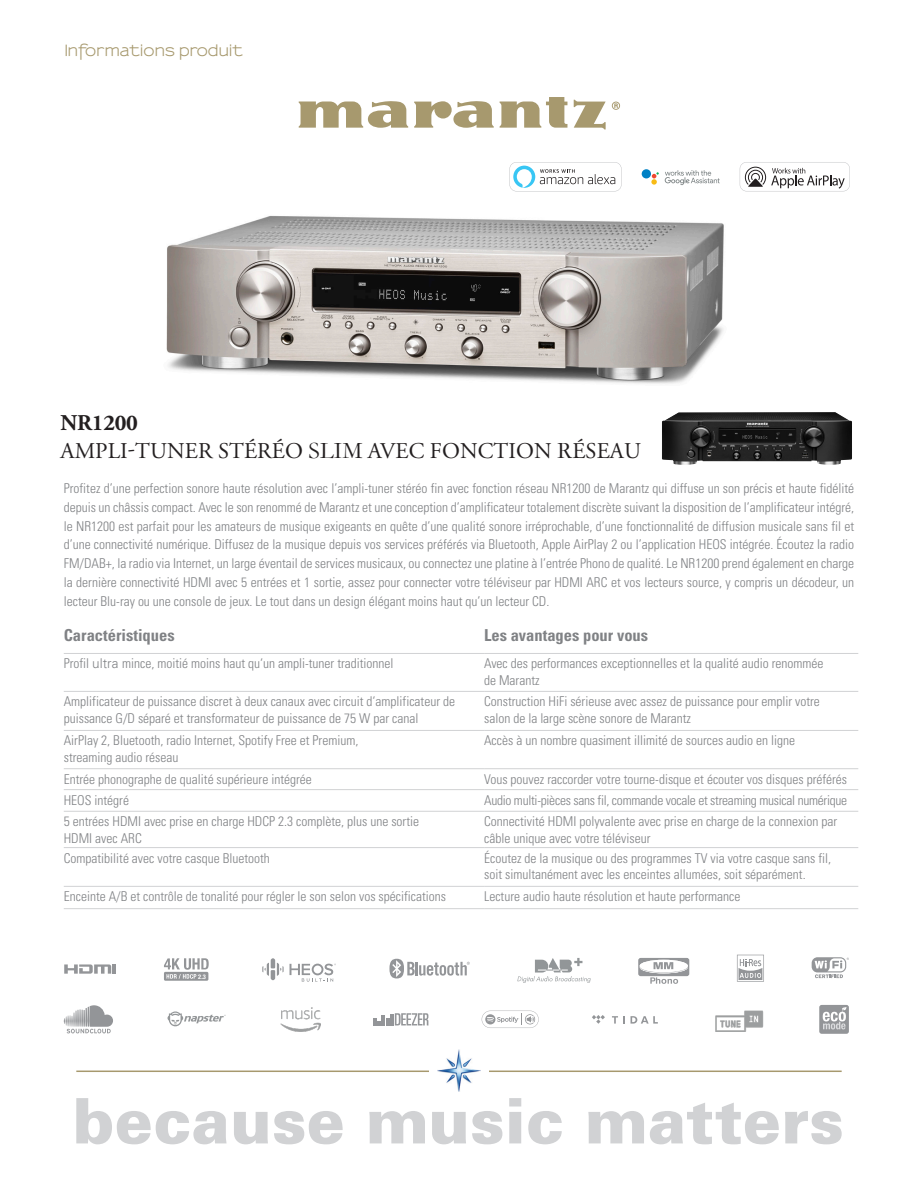
<style>
.page{position:relative;width:918px;height:1188px;background:#fff}
.page>*{position:absolute;margin:0;border:0;box-sizing:border-box;transform-origin:0 0}
.t1{font:22.5px/28.5px "Adobe Garamond Pro";letter-spacing:.005em;color:#231f20}
.t2{font:700 condensed 16.5px "Univers";color:#808285}
.t3{font:700 15px "Sansumi";letter-spacing:-.01em;color:#a7996e}
.t4{font:300 condensed 13.5px/16.5px "Univers";color:#808285}
.t5{font:300 condensed 13.5px "Univers";letter-spacing:-.02em;color:#808285}
.t6{font:700 condensed 6.3px "Helvetica Neue";color:#fff}
.s1{font-weight:700}
.s2{font-family:"Garamond";font-size:24px}
.s3{font-stretch:normal}
</style>
<div class="page">
<hr style="left:76px;top:1071px;width:766px;height:1px;background:#a7996e">
<div style="left:429px;top:1043px;width:60px;height:55px;background:#fff"></div>
<img style="left:438px;top:1049px;width:42px;height:43px">
<svg style="left:76px;top:1098px;width:151px;height:46px"></svg>
<svg style="left:234px;top:1112px;width:34px;height:32px"></svg>
<svg style="left:274px;top:1111px;width:69px;height:33px"></svg>
<svg style="left:369px;top:1111px;width:56px;height:32px"></svg>
<svg style="left:432px;top:1112px;width:34px;height:32px"></svg>
<svg style="left:472px;top:1111px;width:30px;height:33px"></svg>
<svg style="left:509px;top:1098px;width:12px;height:45px"></svg>
<svg style="left:528px;top:1111px;width:34px;height:33px"></svg>
<svg style="left:588px;top:1111px;width:56px;height:32px"></svg>
<svg style="left:650px;top:1103px;width:129px;height:41px"></svg>
<svg style="left:785px;top:1111px;width:57px;height:33px"></svg>
<svg style="left:414px;top:101px;width:80px;height:27px"></svg>
<svg style="left:500px;top:97px;width:67px;height:31px"></svg>
<svg style="left:574px;top:100px;width:32px;height:29px"></svg>
<svg style="left:299px;top:101px;width:109px;height:27px"></svg>
<svg style="left:612px;top:102px;width:8px;height:8px"></svg>
<img style="left:166px;top:216px;width:558px;height:168px">
<img style="left:280px;top:1007px;width:40px;height:25px">
<svg style="left:64px;top:1005px;width:49px;height:28px"></svg>
<svg style="left:168px;top:1011px;width:58px;height:15px"></svg>
<hr style="left:64px;top:653px;width:420px;height:1px;background:#d1d2d4">
<hr style="left:484px;top:653px;width:374px;height:1px;background:#d1d2d4">
<hr style="left:64px;top:691px;width:420px;height:1px;background:#d1d2d4">
<hr style="left:484px;top:691px;width:374px;height:1px;background:#d1d2d4">
<hr style="left:64px;top:730px;width:420px;height:1px;background:#d1d2d4">
<hr style="left:484px;top:730px;width:374px;height:1px;background:#d1d2d4">
<hr style="left:64px;top:768px;width:420px;height:1px;background:#d1d2d4">
<hr style="left:484px;top:768px;width:374px;height:1px;background:#d1d2d4">
<hr style="left:64px;top:789px;width:420px;height:1px;background:#d1d2d4">
<hr style="left:484px;top:789px;width:374px;height:1px;background:#d1d2d4">
<hr style="left:64px;top:811px;width:420px;height:1px;background:#d1d2d4">
<hr style="left:484px;top:811px;width:374px;height:1px;background:#d1d2d4">
<hr style="left:64px;top:847px;width:420px;height:1px;background:#d1d2d4">
<hr style="left:484px;top:847px;width:374px;height:1px;background:#d1d2d4">
<hr style="left:64px;top:886px;width:420px;height:1px;background:#d1d2d4">
<hr style="left:484px;top:886px;width:374px;height:1px;background:#d1d2d4">
<hr style="left:64px;top:908px;width:420px;height:1px;background:#d1d2d4">
<hr style="left:484px;top:908px;width:374px;height:1px;background:#d1d2d4">
<svg style="left:638px;top:958px;width:51px;height:26px"></svg>
<svg style="left:517px;top:958px;width:74px;height:25px"></svg>
<svg style="left:482px;top:1011px;width:57px;height:17px"></svg>
<svg style="left:812px;top:957px;width:37px;height:21px"></svg>
<svg style="left:373px;top:1013px;width:56px;height:12px"></svg>
<svg style="left:612px;top:1016px;width:13px;height:8px"></svg>
<svg style="left:631px;top:1016px;width:27px;height:8px"></svg>
<svg style="left:592px;top:1015px;width:13px;height:9px"></svg>
<svg style="left:737px;top:955px;width:27px;height:27px"></svg>
<div style="left:819px;top:1005px;width:30px;height:29px;background:#939598;border-radius:2px"></div>
<svg style="left:823px;top:1007px;width:23px;height:22px"></svg>
<svg style="left:389px;top:959px;width:81px;height:19px"></svg>
<img style="left:715px;top:1010px;width:49px;height:22px">
<svg style="left:64px;top:964px;width:52px;height:10px"></svg>
<svg style="left:164px;top:958px;width:45px;height:23px"></svg>
<div style="left:198px;top:974px;width:8px;height:5px;background:#939598"></div>
<svg style="left:262px;top:958px;width:74px;height:24px"></svg>
<img style="left:662px;top:412px;width:190px;height:53px">
<svg style="left:510px;top:162px;width:112px;height:29px"></svg>
<svg style="left:740px;top:162px;width:110px;height:29px"></svg>
<svg style="left:665px;top:170px;width:55px;height:15px"></svg>
<svg style="left:651px;top:172px;width:8px;height:13px"></svg>
<div style="left:642px;top:169px;width:9px;height:9px;background:#0081c5;border-radius:50%"></div>
<p class="t3" style="left:64px;top:43px;width:180px">Informations produit</p>
<p class="t1" style="left:61px;top:409px;width:582px"><span class="s1">NR1200<br></span>AMPLI-TUNER STÉRÉO <span class="s2">SLIM</span> AVEC FONCTION <span class="s2">R</span>ÉSEAU</p>
<p class="t4" style="left:64px;top:479px;width:792px;line-height:18.8px;text-align:justify">Profitez d’une perfection sonore haute résolution avec l’ampli-tuner stéréo fin avec fonction réseau NR1200 de Marantz qui diffuse un son précis et haute fidélité depuis un châssis compact. Avec le son renommé de Marantz et une conception d’amplificateur totalement discrète suivant la disposition de l’amplificateur intégré, le NR1200 est parfait pour les amateurs de musique exigeants en quête d’une qualité sonore irréprochable, d’une fonctionnalité de diffusion musicale sans fil et d’une connectivité numérique. Diffusez de la musique depuis vos services préférés via Bluetooth, Apple AirPlay 2 ou l’application HEOS intégrée. Écoutez la radio FM/DAB+, la radio via Internet, un large éventail de services musicaux, ou connectez une platine à l’entrée Phono de qualité. Le NR1200 prend également en charge la dernière connectivité HDMI avec 5 entrées et 1 sortie, assez pour connecter votre téléviseur par HDMI ARC et vos lecteurs source, y compris un décodeur, un lecteur Blu-ray ou une console de jeux. Le tout dans un design élégant moins haut qu’un lecteur CD.</p>
<p class="t2" style="left:64px;top:625px;width:112px">Caractéristiques</p>
<p class="t2" style="left:484px;top:625px;width:166px">Les avantages pour vous</p>
<p class="t4" style="left:64px;top:655px;width:331px">Profil <span class="s3">ultra</span> mince, moitié moins haut qu‘un ampli-tuner traditionnel</p>
<p class="t4" style="left:484px;top:655px;width:341px">Avec des performances exceptionnelles et la qualité audio renommée de Marantz</p>
<p class="t4" style="left:64px;top:693px;width:393px">Amplificateur de puissance discret à deux canaux avec circuit d‘amplificateur de puissance G/D séparé et transformateur de puissance de 75 W par canal</p>
<p class="t4" style="left:484px;top:693px;width:337px">Construction HiFi sérieuse avec assez de puissance pour emplir votre salon de la large scène sonore de Marantz</p>
<p class="t4" style="left:64px;top:732px;width:296px">AirPlay 2, Bluetooth, radio Internet, Spotify Free et Premium, streaming audio réseau</p>
<p class="t4" style="left:484px;top:732px;width:313px">Accès à un nombre quasiment illimité de sources audio en ligne</p>
<p class="t4" style="left:64px;top:771px;width:250px">Entrée phonographe de qualité supérieure intégrée</p>
<p class="t4" style="left:484px;top:771px;width:365px">Vous pouvez raccorder votre tourne-disque et écouter vos disques préférés</p>
<p class="t4" style="left:64px;top:792px;width:67px">HEOS intégré</p>
<p class="t5" style="left:484px;top:792px;width:365px">Audio multi-pièces sans fil, commande vocale et streaming musical numérique</p>
<p class="t4" style="left:64px;top:813px;width:357px">5 entrées HDMI avec prise en charge HDCP 2.3 complète, plus une sortie<br>HDMI avec ARC</p>
<p class="t4" style="left:484px;top:813px;width:355px">Connectivité HDMI polyvalente avec prise en charge de la connexion par câble unique avec votre téléviseur</p>
<p class="t4" style="left:64px;top:850px;width:208px">Compatibilité avec votre casque Bluetooth</p>
<p class="t4" style="left:484px;top:850px;width:349px">Écoutez de la musique ou des programmes TV via votre casque sans fil, soit simultanément avec les enceintes allumées, soit séparément.</p>
<p class="t4" style="left:64px;top:888px;width:384px">Enceinte A/B et contrôle de tonalité pour régler le son selon vos spécifications</p>
<p class="t4" style="left:484px;top:888px;width:258px">Lecture audio haute résolution et haute performance</p>
<p class="t6" style="left:198px;top:971px;width:9px">2.3</p>
</div>
